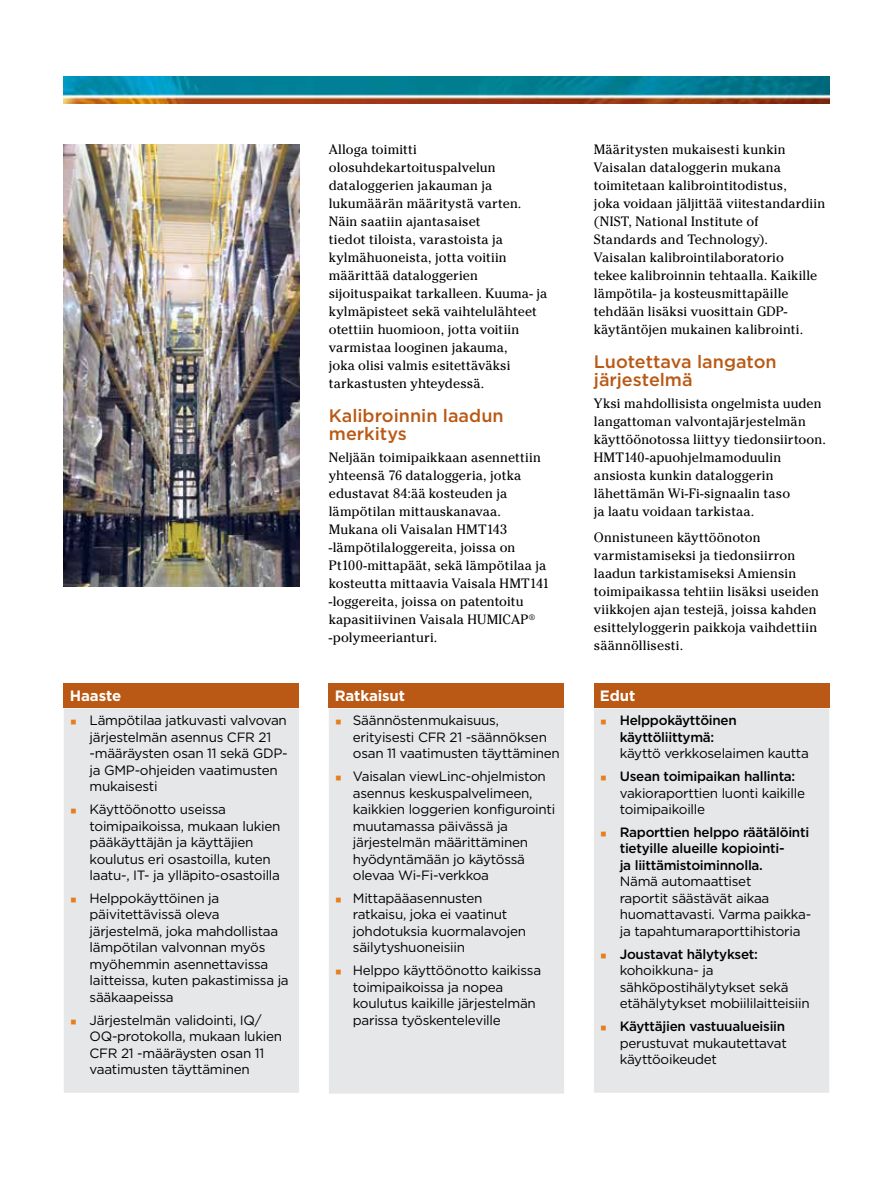
<style>
.page{position:relative;width:893px;height:1191px;background:#fff}
.page>*{position:absolute;margin:0;border:0;box-sizing:border-box;transform-origin:0 0}
.t1{font:500 18px/18px "Gotham";color:#b95915}
.t2{font:700 15px "Gotham";letter-spacing:-.01em;color:#fff}
.t3{font:13.5px/18px "Cheltenham Std";letter-spacing:.005em;color:#000}
.t4{font:13.5px/16.5px "Gotham";letter-spacing:-.02em;color:#000}
.t5{font:500 13.5px/16.5px "Gotham";letter-spacing:-.02em;color:#000;text-align:center}
.s1{font-family:"Arial";font-weight:900;font-size:21px;color:#e87d1e}
.s2{font-weight:500}
</style>
<div class="page">
<img style="left:64px;top:77px;width:765px;height:27px">
<div style="left:64px;top:683px;width:235px;height:25px;background:#b95915"></div>
<div style="left:64px;top:708px;width:235px;height:384px;background:#e6e7e8"></div>
<div style="left:594px;top:683px;width:235px;height:25px;background:#b95915"></div>
<div style="left:594px;top:708px;width:235px;height:384px;background:#e6e7e8"></div>
<div style="left:329px;top:683px;width:235px;height:25px;background:#b95915"></div>
<div style="left:329px;top:708px;width:235px;height:385px;background:#e6e7e8"></div>
<img style="left:64px;top:145px;width:235px;height:441px">
<p class="t2" style="left:70px;top:686px;width:53px">Haaste</p>
<p class="t4" style="left:90px;top:712px;width:199px;text-indent:-20px"><span class="s1">▪</span> Lämpötilaa jatkuvasti valvovan järjestelmän asennus CFR 21 ‑määräysten osan 11 sekä GDP&shy;ja GMP-ohjeiden vaatimusten mukaisesti</p>
<p class="t4" style="left:90px;top:800px;width:192px;text-indent:-20px"><span class="s1">▪</span> Käyttöönotto useissa toimipaikoissa, mukaan lukien pääkäyttäjän ja käyttäjien koulutus eri osastoilla, kuten laatu-, IT- ja ylläpito-osastoilla</p>
<p class="t4" style="left:90px;top:889px;width:201px;text-indent:-20px"><span class="s1">▪</span> Helppokäyttöinen ja päivitettävissä oleva järjestelmä, joka mahdollistaa lämpötilan valvonnan myös myöhemmin asennettavissa laitteissa, kuten pakastimissa ja sääkaapeissa</p>
<p class="t4" style="left:90px;top:1011px;width:194px;text-indent:-20px"><span class="s1">▪</span> Järjestelmän validointi, IQ/<br>OQ-protokolla, mukaan lukien<br>CFR 21 ‑määräysten osan 11 vaatimusten täyttäminen</p>
<p class="t3" style="left:329px;top:141px;width:220px">Alloga toimitti olosuhdekartoituspalvelun dataloggerien jakauman ja lukumäärän määritystä varten.<br>Näin saatiin ajantasaiset<br>tiedot tiloista, varastoista ja kylmähuoneista, jotta voitiin määrittää dataloggerien sijoituspaikat tarkalleen. Kuuma- ja kylmäpisteet sekä vaihtelulähteet otettiin huomioon, jotta voitiin varmistaa looginen jakauma,<br>joka olisi valmis esitettäväksi tarkastusten yhteydessä.</p>
<h1 class="t1" style="left:329px;top:406px;width:176px">Kalibroinnin laadun merkitys</h1>
<p class="t3" style="left:329px;top:449px;width:222px">Neljään toimipaikkaan asennettiin yhteensä 76 dataloggeria, jotka edustavat 84:ää kosteuden ja lämpötilan mittauskanavaa.<br>Mukana oli Vaisalan HMT143 ‑lämpötilaloggereita, joissa on<br>Pt100-mittapäät, sekä lämpötilaa ja kosteutta mittaavia Vaisala HMT141 ‑loggereita, joissa on patentoitu kapasitiivinen Vaisala HUMICAP<sup>® </sup>‑polymeerianturi.</p>
<p class="t2" style="left:335px;top:686px;width:72px">Ratkaisut</p>
<p class="t4" style="left:353px;top:712px;width:208px;text-indent:-18px"><span class="s1">▪</span> Säännöstenmukaisuus, erityisesti CFR 21 ‑säännöksen osan 11 vaatimusten täyttäminen</p>
<p class="t4" style="left:353px;top:767px;width:204px;text-indent:-18px"><span class="s1">▪</span> Vaisalan viewLinc-ohjelmiston asennus keskuspalvelimeen, kaikkien loggerien konfigurointi muutamassa päivässä ja järjestelmän määrittäminen hyödyntämään jo käytössä olevaa Wi-Fi-verkkoa</p>
<p class="t4" style="left:353px;top:889px;width:175px;text-indent:-18px"><span class="s1">▪</span> Mittapääasennusten ratkaisu, joka ei vaatinut johdotuksia kuormalavojen säilytyshuoneisiin</p>
<p class="t4" style="left:353px;top:962px;width:190px;text-indent:-18px"><span class="s1">▪</span> Helppo käyttöönotto kaikissa toimipaikoissa ja nopea koulutus kaikille järjestelmän parissa työskenteleville</p>
<p class="t3" style="left:594px;top:141px;width:233px">Määritysten mukaisesti kunkin Vaisalan dataloggerin mukana toimitetaan kalibrointitodistus,<br>joka voidaan jäljittää viitestandardiin (NIST, National Institute of<br>Standards and Technology).<br>Vaisalan kalibrointilaboratorio<br>tekee kalibroinnin tehtaalla. Kaikille lämpötila- ja kosteusmittapäille tehdään lisäksi vuosittain GDP&shy;käytäntöjen mukainen kalibrointi.</p>
<h1 class="t1" style="left:594px;top:352px;width:184px">Luotettava langaton järjestelmä</h1>
<p class="t3" style="left:594px;top:395px;width:233px">Yksi mahdollisista ongelmista uuden langattoman valvontajärjestelmän käyttöönotossa liittyy tiedonsiirtoon.<br>HMT140-apuohjelmamoduulin ansiosta kunkin dataloggerin lähettämän Wi-Fi-signaalin taso<br>ja laatu voidaan tarkistaa.</p>
<p class="t3" style="left:594px;top:528px;width:226px">Onnistuneen käyttöönoton varmistamiseksi ja tiedonsiirron laadun tarkistamiseksi Amiensin toimipaikassa tehtiin lisäksi useiden viikkojen ajan testejä, joissa kahden esittelyloggerin paikkoja vaihdettiin säännöllisesti.</p>
<p class="t2" style="left:600px;top:686px;width:37px">Edut</p>
<p class="t5" style="left:600px;top:712px;width:138px"><span class="s1">▪</span> Helppokäyttöinen käyttöliittymä:</p>
<p class="t4" style="left:620px;top:745px;width:191px">käyttö verkkoselaimen kautta</p>
<p class="t4" style="left:620px;top:767px;width:187px;text-indent:-20px"><span class="s1">▪</span> <span class="s2">Usean toimipaikan hallinta: </span>vakioraporttien luonti kaikille toimipaikoille</p>
<p class="t5" style="left:620px;top:823px;width:191px;text-align:left;text-indent:-20px"><span class="s1">▪</span> Raporttien helppo räätälöinti tietyille alueille kopiointi-<br>ja liittämistoiminnolla.</p>
<p class="t4" style="left:620px;top:873px;width:191px">Nämä automaattiset<br>raportit säästävät aikaa huomattavasti. Varma paikka&shy;ja tapahtumaraporttihistoria</p>
<p class="t4" style="left:620px;top:945px;width:191px;text-indent:-20px"><span class="s1">▪</span> <span class="s2">Joustavat hälytykset: </span>kohoikkuna- ja sähköpostihälytykset sekä etähälytykset mobiililaitteisiin</p>
<p class="t4" style="left:620px;top:1017px;width:169px;text-align:justify;text-indent:-20px"><span class="s1">▪</span> <span class="s2">Käyttäjien vastuualueisiin </span>perustuvat mukautettavat käyttöoikeudet</p>
</div>
